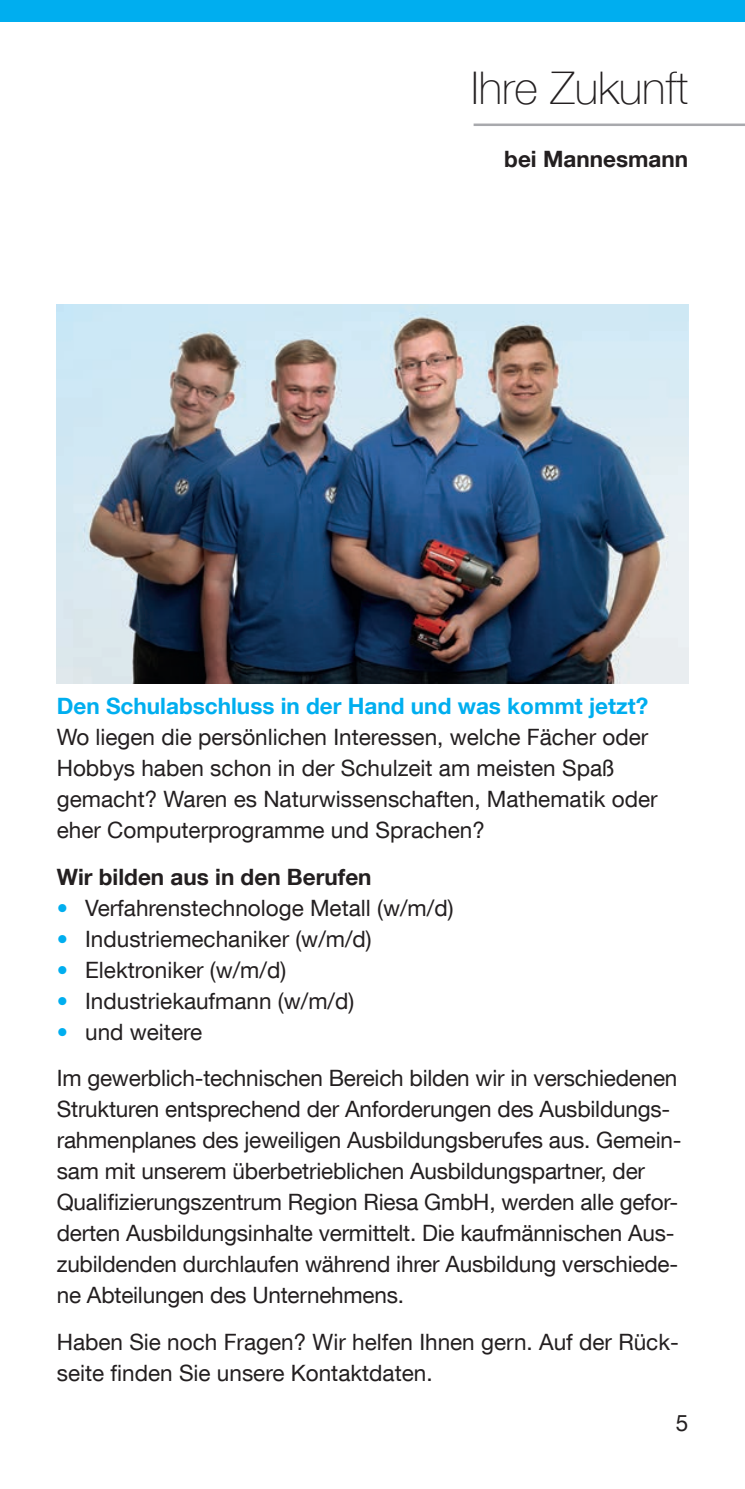
<style>
.page{position:relative;width:745px;height:1489px;background:#fff}
.page>*{position:absolute;margin:0;border:0;box-sizing:border-box;transform-origin:0 0}
.Seitenheadline_rechts{font:100 45px "Helvetica Neue LT Com";color:#231f20}
.Fließtext{font:22.5px/31px "Helvetica Neue LT Com";letter-spacing:-.01em;color:#231f20}
.Hervorhebung_cyan{font:700 22.5px "Helvetica Neue LT Com";color:#00aeef}
.Hervorhebung{font:700 22.5px "Helvetica Neue LT Com";color:#231f20}
.Subhead_Innenseite_rechts{font:700 22.5px "Helvetica Neue LT Com";color:#231f20}
.s1{font-weight:700;color:#00aeef}
</style>
<div class="page">
<div style="left:0;top:0;width:744px;height:21px;background:#00aeef"></div>
<hr style="left:473px;top:123px;width:271px;height:3px;background:#a8a9ad">
<img style="left:57px;top:305px;width:630px;height:378px">
<p class="Seitenheadline_rechts" style="left:470px;top:62px;width:218px">Ihre Zukunft</p>
<p class="Subhead_Innenseite_rechts" style="left:504px;top:144px;width:185px">bei Mannesmann</p>
<p class="Hervorhebung_cyan" style="left:57px;top:691px;width:592px">Den Schulabschluss in der Hand und was kommt jetzt?</p>
<p class="Fließtext" style="left:57px;top:721px;width:602px">Wo liegen die persönlichen Interessen, welche Fächer oder Hobbys haben schon in der Schulzeit am meisten Spaß gemacht? Waren es Naturwissenschaften, Mathematik oder eher Computerprogramme und Sprachen?</p>
<p class="Hervorhebung" style="left:57px;top:862px;width:316px">Wir bilden aus in den Berufen</p>
<p class="Fließtext" style="left:57px;top:891px;width:398px"><span class="s1">•</span> Verfahrenstechnologe Metall (w/m/d)</p>
<p class="Fließtext" style="left:57px;top:922px;width:316px"><span class="s1">•</span> Industriemechaniker (w/m/d)</p>
<p class="Fließtext" style="left:57px;top:953px;width:231px"><span class="s1">•</span> Elektroniker (w/m/d)</p>
<p class="Fließtext" style="left:57px;top:984px;width:299px"><span class="s1">•</span> Industriekaufmann (w/m/d)</p>
<p class="Fließtext" style="left:57px;top:1015px;width:147px"><span class="s1">•</span> und weitere</p>
<p class="Fließtext" style="left:57px;top:1062px;width:626px">Im gewerblich-technischen Bereich bilden wir in verschiedenen Strukturen entsprechend der Anforderungen des Ausbildungs&shy;rahmenplanes des jeweiligen Ausbildungsberufes aus. Gemein&shy;sam mit unserem überbetrieblichen Ausbildungspartner, der Qualifizierungszentrum Region Riesa GmbH, werden alle gefor&shy;derten Ausbildungsinhalte vermittelt. Die kaufmännischen Aus&shy;zubildenden durchlaufen während ihrer Ausbildung verschiede&shy;ne Abteilungen des Unternehmens.</p>
<p class="Fließtext" style="left:57px;top:1325px;width:623px">Haben Sie noch Fragen? Wir helfen Ihnen gern. Auf der Rück&shy;seite finden Sie unsere Kontaktdaten.</p>
<p class="Fließtext" style="left:675px;top:1406px;width:14px">5</p>
</div>
